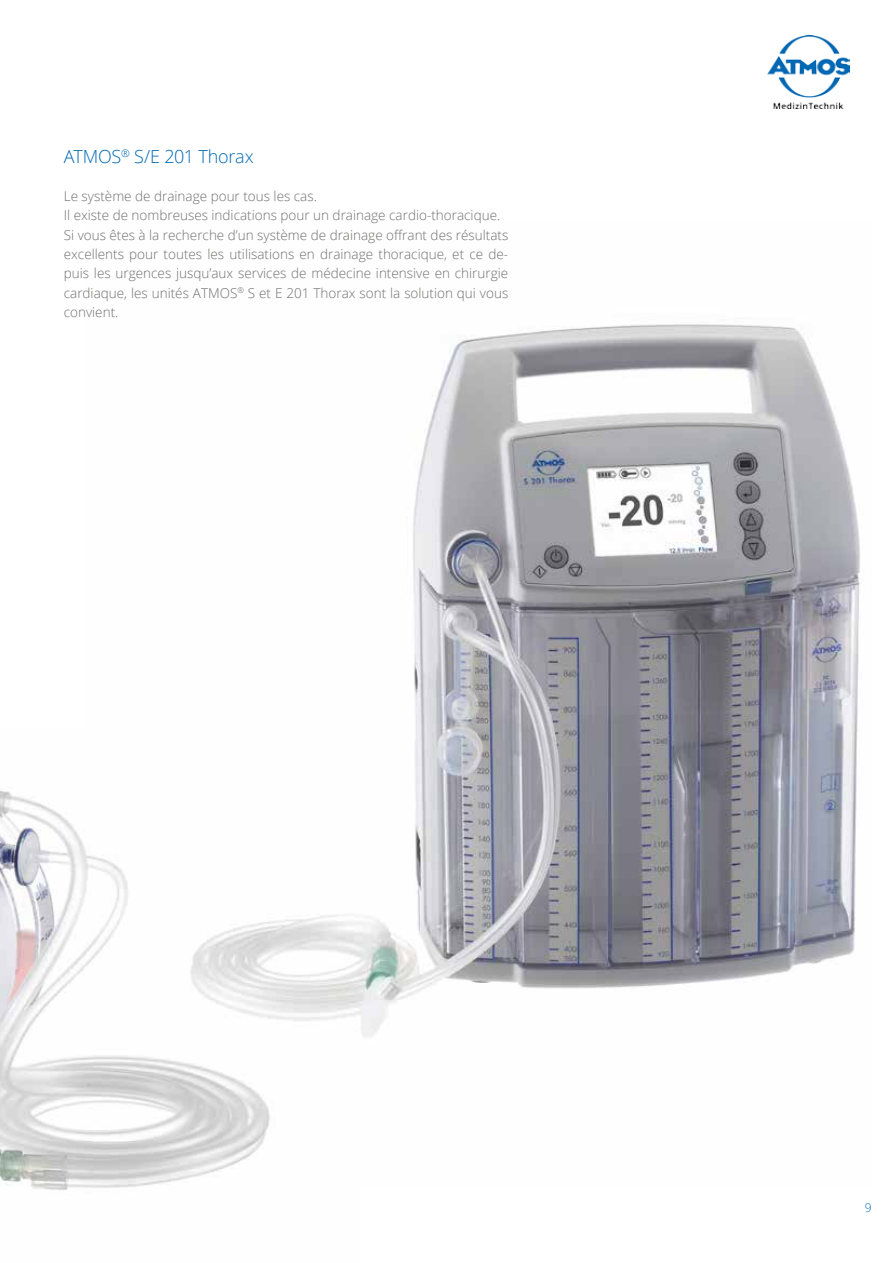
<style>
.page{position:relative;width:893px;height:1263px;background:#fff}
.page>*{position:absolute;margin:0;border:0;box-sizing:border-box;transform-origin:0 0}
.t1{font:300 18px "Open Sans";letter-spacing:-.015em;color:#0069b4}
.t2{font:300 13.5px/19.4px "Open Sans";color:#6f6f6e}
.t3{font:300 12px "Open Sans";color:#0069b4}
</style>
<div class="page">
<img style="left:767px;top:35px;width:82px;height:74px">
<img style="left:190px;top:324px;width:670px;height:713px">
<img style="left:0;top:790px;width:128px;height:243px">
<img style="left:0;top:1033px;width:359px;height:157px">
<h1 class="t1" style="left:64px;top:144px;width:191px">ATMOS<sup>®</sup> S/E 201 Thorax</h1>
<p class="t2" style="left:64px;top:186px;width:446px">Le système de drainage pour tous les cas.<br>Il existe de nombreuses indications pour un drainage cardio-thoracique.<br>Si vous êtes à la recherche d’un système de drainage offrant des résultats excellents pour toutes les utilisations en drainage thoracique, et ce de&shy;puis les urgences jusqu’aux services de médecine intensive en chirurgie cardiaque, les unités ATMOS<sup>®</sup> S et E 201 Thorax sont la solution qui vous convient.</p>
<p class="t3" style="left:865px;top:1199px;width:8px">9</p>
</div>
